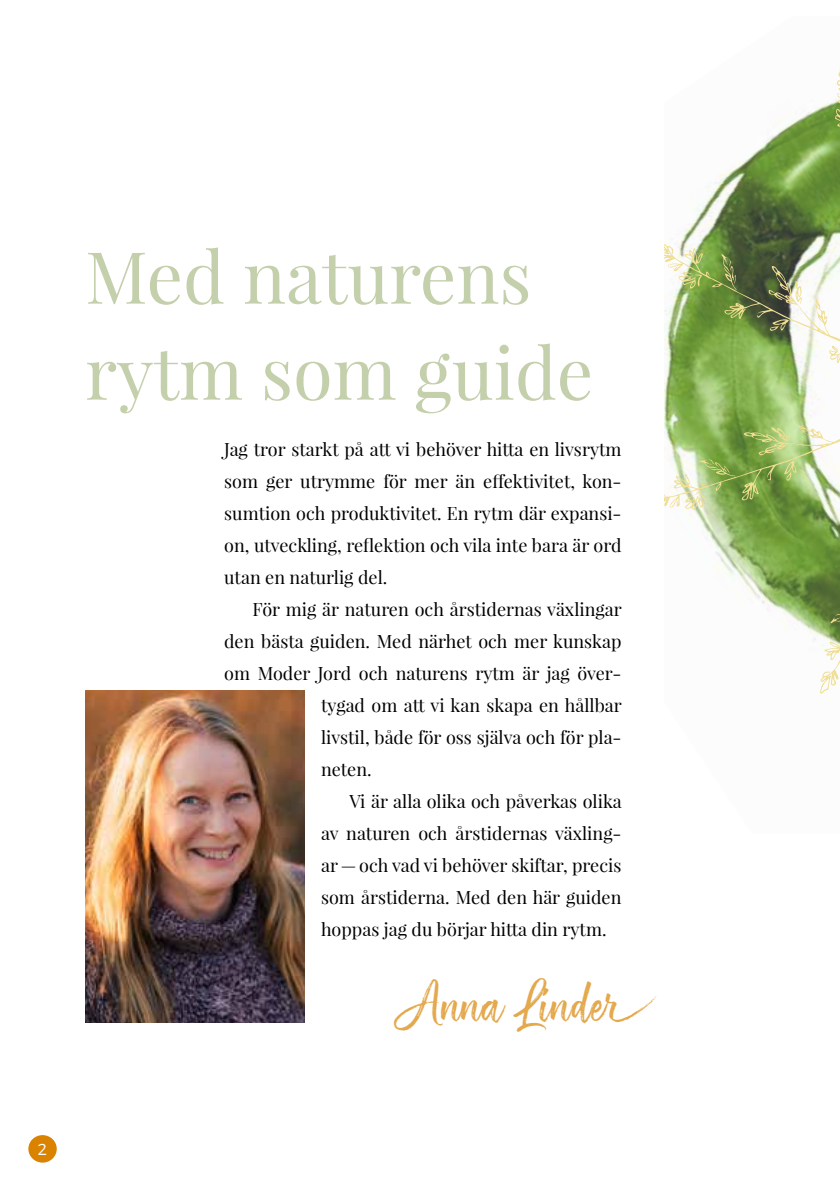
<style>
.page{position:relative;width:840px;height:1191px;background:#fff}
.page>*{position:absolute;margin:0;border:0;box-sizing:border-box;transform-origin:0 0}
.t1{font:72px/96px "Playfair Display";color:#c4cfac}
.t2{font:48px "ATS Script";color:#e4a84d}
.t3{font:18px/32px "Playfair Display";color:#000;text-align:justify}
.t4{font:300 16px "Montserrat";color:#fff}
</style>
<div class="page">
<div style="left:28px;top:1135px;width:29px;height:27px;background:#d98300;border-radius:50%"></div>
<img style="left:85px;top:691px;width:219px;height:331px">
<svg style="left:664px;top:73px;width:175px;height:621px"></svg>
<h1 class="t1" style="left:85px;top:228px;width:509px">Med naturens rytm som guide</h1>
<p class="t3" style="left:224px;top:433px;width:398px">Jag tror starkt på att vi behöver hitta en livsrytm som ger utrymme för mer än effektivitet, kon&shy;sumtion och produktivitet. En rytm där expansi&shy;on, utveckling, reflektion och vila inte bara är ord utan en naturlig del.</p>
<p class="t3" style="left:252px;top:593px;width:370px">För mig är naturen och årstidernas växlingar</p>
<p class="t3" style="left:224px;top:625px;width:398px">den bästa guiden. Med närhet och mer kunskap</p>
<p class="t3" style="left:224px;top:657px;width:398px">om Moder Jord och naturens rytm är jag över-</p>
<p class="t3" style="left:321px;top:689px;width:302px">tygad om att vi kan skapa en hållbar</p>
<p class="t3" style="left:321px;top:721px;width:302px">livstil, både för oss själva och för pla-</p>
<p class="t3" style="left:321px;top:753px;width:52px">neten.</p>
<p class="t3" style="left:349px;top:785px;width:273px">Vi är alla olika och påverkas olika</p>
<p class="t3" style="left:321px;top:817px;width:302px">av naturen och årstidernas växling-</p>
<p class="t3" style="left:321px;top:849px;width:302px">ar — och vad vi behöver skiftar, precis</p>
<p class="t3" style="left:321px;top:881px;width:302px">som årstiderna. Med den här guiden</p>
<p class="t3" style="left:321px;top:913px;width:287px">hoppas jag du börjar hitta din rytm.</p>
<h2 class="t2" style="left:394px;top:976px;width:264px">Anna Linder</h2>
<p class="t4" style="left:38px;top:1139px;width:11px">2</p>
</div>
